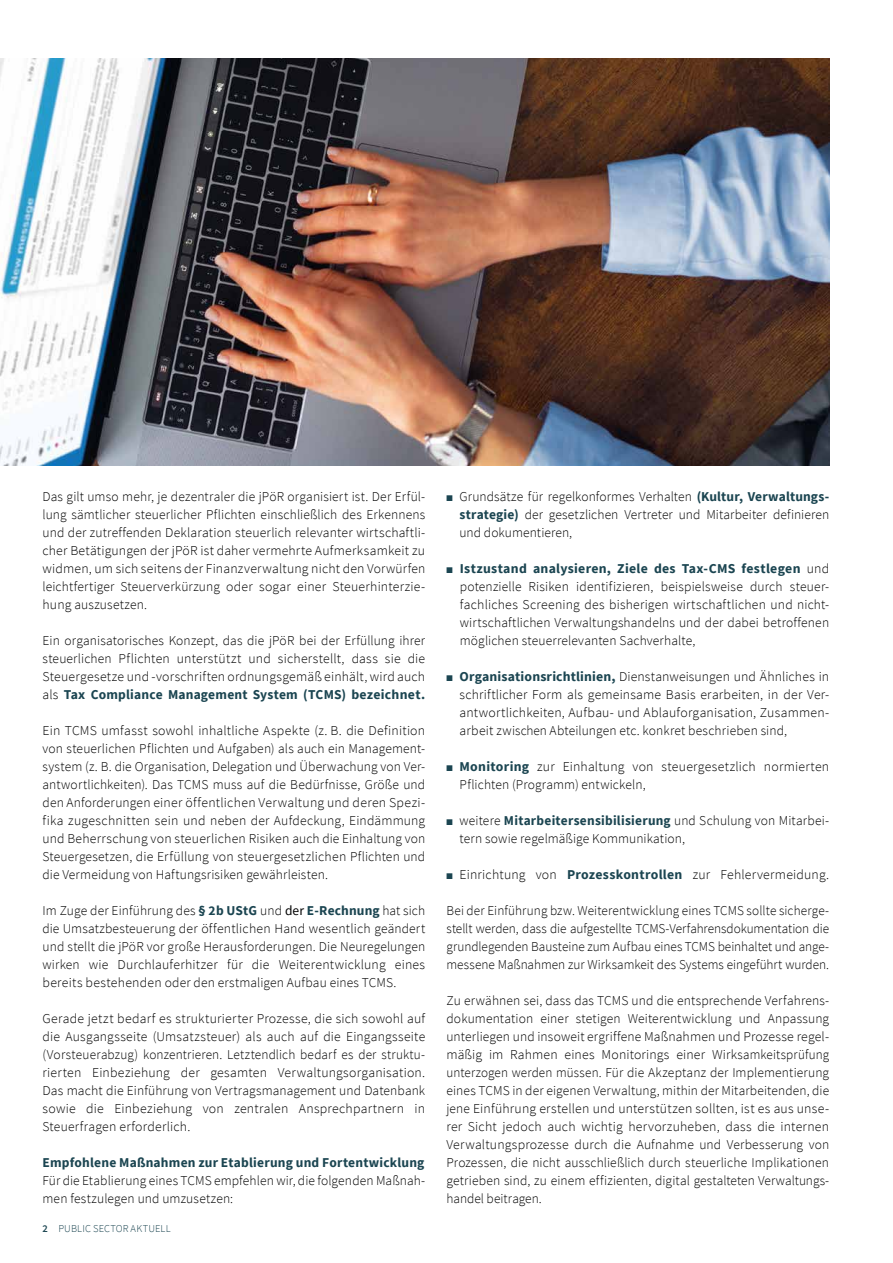
<style>
.page{position:relative;width:893px;height:1263px;background:#fff}
.page>*{position:absolute;margin:0;border:0;box-sizing:border-box;transform-origin:0 0}
.t1{font:300 13.5px/18px "Source Sans Pro";letter-spacing:.01em;color:#000;text-align:justify}
.t2{font:700 13.5px "Source Sans Pro";letter-spacing:.015em;color:#1b4551}
.t3{font:300 10.5px "Source Sans Pro";letter-spacing:.015em;color:#1b4551}
.s1{font-weight:700;color:#1b4551}
.s2{font-weight:400}
.s3{font-weight:600}
.s4{color:#1b4551}
</style>
<div class="page">
<img style="left:0;top:58px;width:829px;height:407px">
<p class="t1" style="left:43px;top:488px;width:384px">Das gilt umso mehr, je dezentraler die jPöR organisiert ist. Der Erfül&shy;lung sämtlicher steuerlicher Pflichten einschließlich des Erkennens und der zutreffenden Deklaration steuerlich relevanter wirtschaftli&shy;cher Betätigungen der jPöR ist daher vermehrte Aufmerksamkeit zu widmen, um sich seitens der Finanzverwaltung nicht den Vorwürfen leichtfertiger Steuerverkürzung oder sogar einer Steuerhinterzie&shy;hung auszusetzen.</p>
<p class="t1" style="left:43px;top:632px;width:384px">Ein organisatorisches Konzept, das die jPöR bei der Erfüllung ihrer steuerlichen Pflichten unterstützt und sicherstellt, dass sie die Steuergesetze und -vorschriften ordnungsgemäß einhält, wird auch als <span class="s1">Tax Compliance Management System (TCMS) bezeichnet.</span></p>
<p class="t1" style="left:43px;top:722px;width:384px">Ein TCMS umfasst sowohl inhaltliche Aspekte (z. B. die Definition von steuerlichen Pflichten und Aufgaben) als auch ein Management&shy;system (z. B. die Organisation, Delegation und Überwachung von Ver&shy;antwortlichkeiten). Das TCMS muss auf die Bedürfnisse, Größe und den Anforderungen einer öffentlichen Verwaltung und deren Spezi&shy;fika zugeschnitten sein und neben der Aufdeckung, Eindämmung und Beherrschung von steuerlichen Risiken auch die Einhaltung von Steuergesetzen, die Erfüllung von steuergesetzlichen Pflichten und die Vermeidung von Haftungsrisiken gewährleisten.</p>
<p class="t1" style="left:43px;top:902px;width:384px">Im Zuge der Einführung des <span class="s1">§ 2b UStG</span> und <span class="s2">der</span> <span class="s1">E-Rechnung</span> hat sich die Umsatzbesteuerung der öffentlichen Hand wesentlich geändert und stellt die jPöR vor große Herausforderungen. Die Neuregelungen wirken wie Durchlauferhitzer für die Weiterentwicklung eines bereits bestehenden oder den erstmaligen Aufbau eines TCMS.</p>
<p class="t1" style="left:43px;top:1010px;width:384px">Gerade jetzt bedarf es strukturierter Prozesse, die sich sowohl auf die Ausgangsseite (Umsatzsteuer) als auch auf die Eingangsseite (Vorsteuerabzug) konzentrieren. Letztendlich bedarf es der struktu&shy;rierten Einbeziehung der gesamten Verwaltungsorganisation.<br>Das macht die Einführung von Vertragsmanagement und Datenbank sowie die Einbeziehung von zentralen Ansprechpartnern in Steuerfragen erforderlich.</p>
<p class="t2" style="left:43px;top:1154px;width:383px">Empfohlene Maßnahmen zur Etablierung und Fortentwicklung</p>
<p class="t1" style="left:43px;top:1172px;width:384px">Für die Etablierung eines TCMS empfehlen wir, die folgenden Maßnah&shy;men festzulegen und umzusetzen:</p>
<p class="t3" style="left:43px;top:1222px;width:130px"><span class="s3">2</span> PUBLIC SECTOR AKTUELL</p>
<p class="t1" style="left:459px;top:488px;width:371px;text-indent:-13px"><span class="s4">■</span> Grundsätze für regelkonformes Verhalten <span class="s1">(Kultur, Verwaltungs&shy;strategie)</span> der gesetzlichen Vertreter und Mitarbeiter definieren und dokumentieren,</p>
<p class="t1" style="left:460px;top:560px;width:371px;text-indent:-13px"><span class="s4">■</span> <span class="s1">Istzustand analysieren, Ziele des Tax-CMS festlegen</span> und potenzielle Risiken identifizieren, beispielsweise durch steuer&shy;fachliches Screening des bisherigen wirtschaftlichen und nicht&shy;wirtschaftlichen Verwaltungshandelns und der dabei betroffenen möglichen steuerrelevanten Sachverhalte,</p>
<p class="t1" style="left:459px;top:668px;width:371px;text-indent:-13px"><span class="s4">■</span> <span class="s1">Organisationsrichtlinien,</span> Dienstanweisungen und Ähnliches in schriftlicher Form als gemeinsame Basis erarbeiten, in der Ver&shy;antwortlichkeiten, Aufbau- und Ablauforganisation, Zusammen&shy;arbeit zwischen Abteilungen etc. konkret beschrieben sind,</p>
<p class="t1" style="left:459px;top:758px;width:371px;text-indent:-13px"><span class="s4">■</span> <span class="s1">Monitoring</span> zur Einhaltung von steuergesetzlich normierten<br>Pflichten (Programm) entwickeln,</p>
<p class="t1" style="left:459px;top:812px;width:371px;text-indent:-13px"><span class="s4">■</span> weitere <span class="s1">Mitarbeitersensibilisierung</span> und Schulung von Mitarbei&shy;tern sowie regelmäßige Kommunikation,</p>
<p class="t1" style="left:446px;top:866px;width:384px"><span class="s4">■</span> Einrichtung von <span class="s1">Prozesskontrollen</span> zur Fehlervermeidung.</p>
<p class="t1" style="left:446px;top:902px;width:384px">Bei der Einführung bzw. Weiterentwicklung eines TCMS sollte sicherge&shy;stellt werden, dass die aufgestellte TCMS-Verfahrensdokumentation die grundlegenden Bausteine zum Aufbau eines TCMS beinhaltet und ange&shy;messene Maßnahmen zur Wirksamkeit des Systems eingeführt wurden.</p>
<p class="t1" style="left:446px;top:992px;width:384px">Zu erwähnen sei, dass das TCMS und die entsprechende Verfahrens&shy;dokumentation einer stetigen Weiterentwicklung und Anpassung unterliegen und insoweit ergriffene Maßnahmen und Prozesse regel&shy;mäßig im Rahmen eines Monitorings einer Wirksamkeitsprüfung unterzogen werden müssen. Für die Akzeptanz der Implementierung eines TCMS in der eigenen Verwaltung, mithin der Mitarbeitenden, die jene Einführung erstellen und unterstützen sollten, ist es aus unse&shy;rer Sicht jedoch auch wichtig hervorzuheben, dass die internen Verwaltungsprozesse durch die Aufnahme und Verbesserung von Prozessen, die nicht ausschließlich durch steuerliche Implikationen getrieben sind, zu einem effizienten, digital gestalteten Verwaltungs&shy;handel beitragen.</p>
</div>
